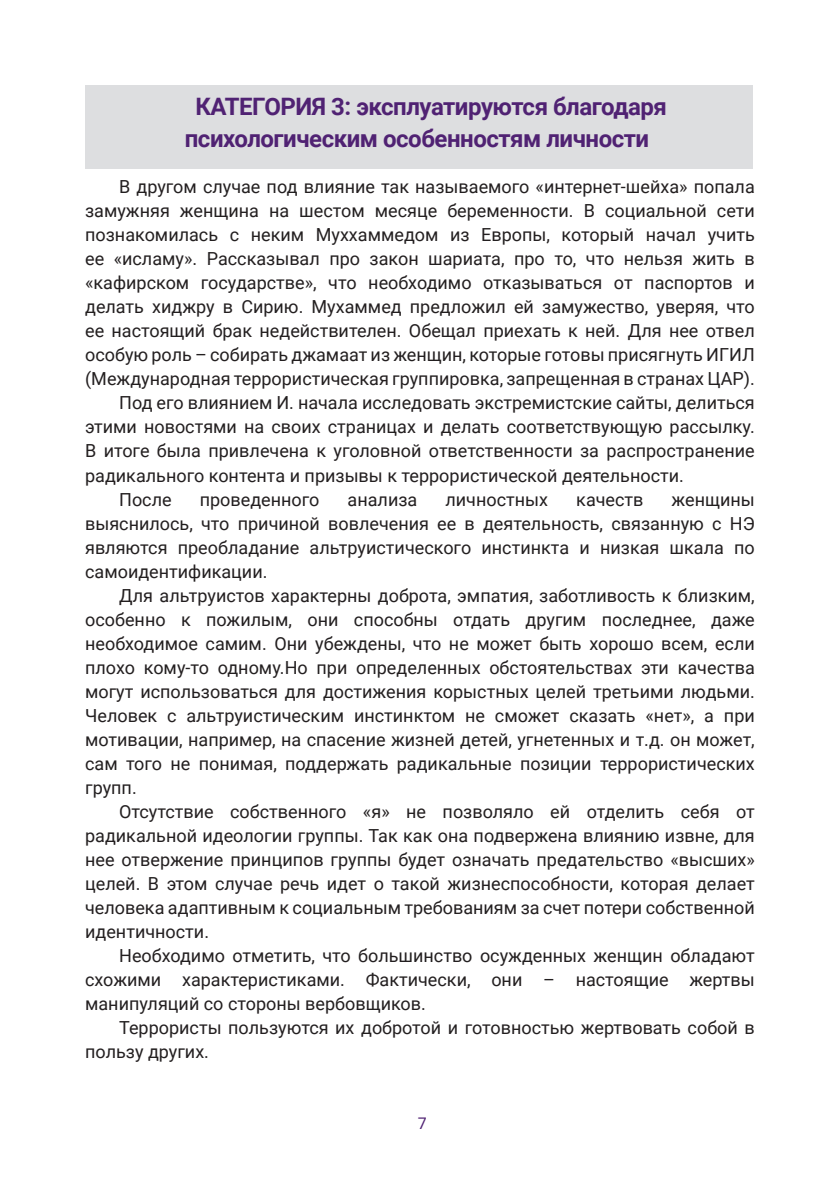
<style>
.page{position:relative;width:840px;height:1191px;background:#fff}
.page>*{position:absolute;margin:0;border:0;box-sizing:border-box;transform-origin:0 0}
.ПОДЗАГОЛОВКИ{font:700 24px/32px "Roboto";letter-spacing:-.02em;color:#502273}
.t1{font:18px/24px "Roboto";color:#231f20;text-align:justify}
.t2{font:16px "Roboto";color:#502273}
</style>
<div class="page">
<div style="left:85px;top:85px;width:667px;height:83px;background:#dddee0"></div>
<p class="ПОДЗАГОЛОВКИ" style="left:185px;top:90px;width:483px;text-indent:11px">КАТЕГОРИЯ 3: эксплуатируются благодаря психологическим особенностям личности</p>
<p class="t1" style="left:85px;top:174px;width:670px;text-indent:34px">В другом случае под влияние так называемого «интернет-шейха» попала замужняя женщина на шестом месяце беременности. В социальной сети познакомилась с неким Муххаммедом из Европы, который начал учить ее «исламу». Рассказывал про закон шариата, про то, что нельзя жить в «кафирском государстве», что необходимо отказываться от паспортов и делать хиджру в Сирию. Мухаммед предложил ей замужество, уверяя, что ее настоящий брак недействителен. Обещал приехать к ней. Для нее отвел особую роль – собирать джамаат из женщин, которые готовы присягнуть ИГИЛ (Международная террористическая группировка, запрещенная в странах ЦАР).</p>
<p class="t1" style="left:85px;top:390px;width:670px;text-indent:34px">Под его влиянием И. начала исследовать экстремистские сайты, делиться этими новостями на своих страницах и делать соответствующую рассылку.<br>В итоге была привлечена к уголовной ответственности за распространение радикального контента и призывы к террористической деятельности.</p>
<p class="t1" style="left:119px;top:486px;width:54px">После</p>
<p class="t1" style="left:200px;top:486px;width:121px">проведенного</p>
<p class="t1" style="left:347px;top:486px;width:71px">анализа</p>
<p class="t1" style="left:445px;top:486px;width:104px">личностных</p>
<p class="t1" style="left:576px;top:486px;width:69px">качеств</p>
<p class="t1" style="left:85px;top:486px;width:670px;text-indent:586px">женщины выяснилось, что причиной вовлечения ее в деятельность, связанную с НЭ являются преобладание альтруистического инстинкта и низкая шкала по самоидентификации.</p>
<p class="t1" style="left:85px;top:582px;width:670px;text-indent:34px">Для альтруистов характерны доброта, эмпатия, заботливость к близким, особенно к пожилым, они способны отдать другим последнее, даже необходимое самим. Они убеждены, что не может быть хорошо всем, если плохо кому-то одному.Но при определенных обстоятельствах эти качества могут использоваться для достижения корыстных целей третьими людьми.<br>Человек с альтруистическим инстинктом не сможет сказать «нет», а при мотивации, например, на спасение жизней детей, угнетенных и т.д. он может, сам того не понимая, поддержать радикальные позиции террористических групп.</p>
<p class="t1" style="left:85px;top:798px;width:670px;text-indent:34px">Отсутствие собственного «я» не позволяло ей отделить себя от радикальной идеологии группы. Так как она подвержена влиянию извне, для нее отвержение принципов группы будет означать предательство «высших» целей. В этом случае речь идет о такой жизнеспособности, которая делает человека адаптивным к социальным требованиям за счет потери собственной идентичности.</p>
<p class="t1" style="left:85px;top:942px;width:670px;text-indent:34px">Необходимо отметить, что большинство осужденных женщин обладают схожими характеристиками. Фактически, они – настоящие жертвы манипуляций со стороны вербовщиков.</p>
<p class="t1" style="left:85px;top:1014px;width:670px;text-indent:34px">Террористы пользуются их добротой и готовностью жертвовать собой в пользу других.</p>
<p class="t2" style="left:417px;top:1112px;width:10px">7</p>
</div>
